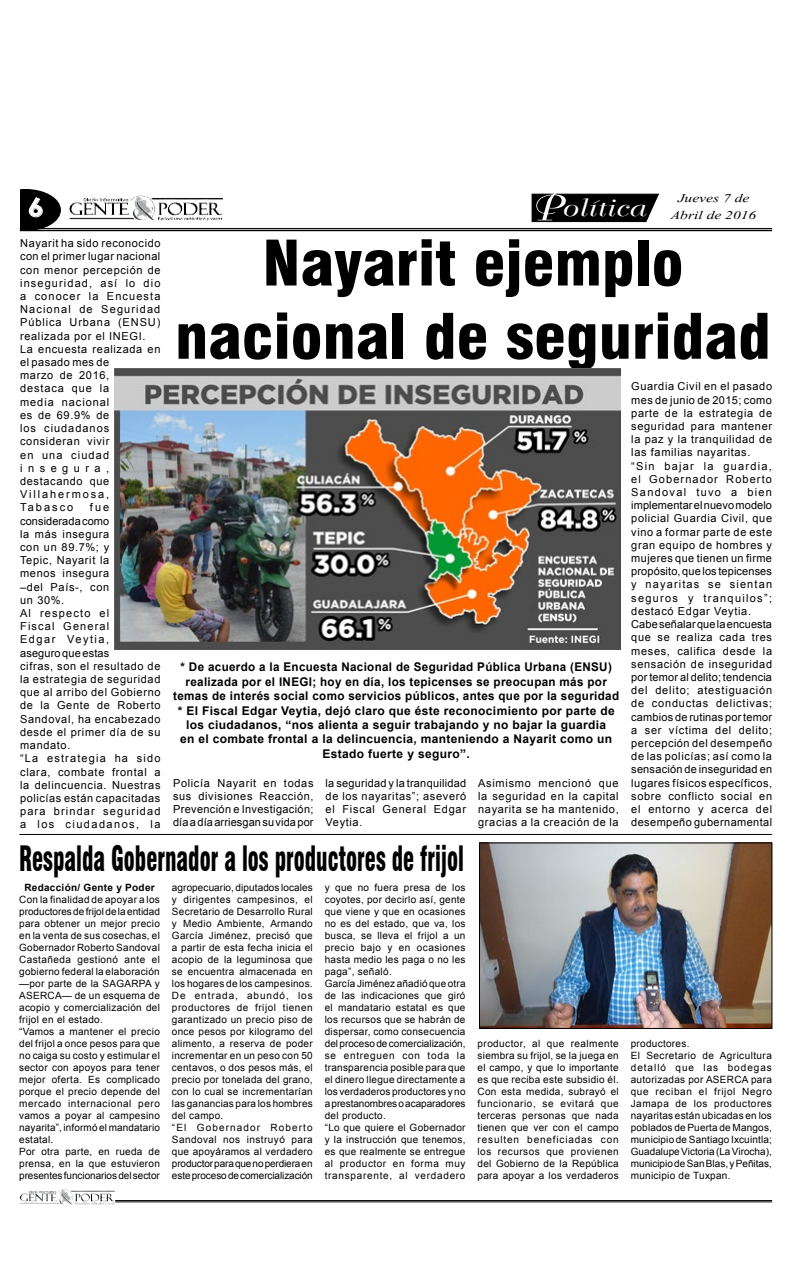
<style>
.page{position:relative;width:792px;height:1276px;background:#fff}
.page>*{position:absolute;margin:0;border:0;box-sizing:border-box;transform-origin:0 0}
.t1{font:900 condensed 61px/73.2px "Swiss 721 BT";color:#000;text-align:center;scale:1.05 1}
.t2{font:900 condensed 34.2px "Swiss 721 BT";color:#000;scale:.65 1}
.t3{font:700 25.2px "Century Gothic";color:#fff;scale:1.14 1}
.t4{font:14.6px "Vijaya";color:#000;scale:1.32 1}
.t5{font:700 12px/14.4px "Arial";letter-spacing:.03em;color:#000;text-align:center}
.t6{font:11px/13.2px "Arial";letter-spacing:.06em;color:#000}
.t7{font:10px/12px "Arial";letter-spacing:.03em;color:#000}
.t8{font:700 10px "Arial";letter-spacing:.03em;color:#000}
</style>
<div class="page">
<hr style="left:115px;top:1200px;width:657px;height:1px;background:#000">
<hr style="left:115px;top:1201px;width:657px;height:1px;background:#000">
<img style="left:130px;top:196px;width:24px;height:20px">
<svg style="left:667px;top:227px;width:92px;height:5px"></svg>
<svg style="left:20px;top:189px;width:41px;height:41px;background:#343434"></svg>
<hr style="left:20px;top:228px;width:752px;height:1px;background:#000">
<hr style="left:20px;top:230px;width:752px;height:1px;background:#000">
<img style="left:58px;top:1189px;width:14px;height:13px">
<svg style="left:531px;top:193px;width:128px;height:30px;background:#282828"></svg>
<hr style="left:20px;top:834px;width:752px;height:1px;background:#000">
<img style="left:481px;top:844px;width:289px;height:182px">
<div style="left:479px;top:842px;width:293px;height:186px;border:1px solid #000"></div>
<img style="left:115px;top:369px;width:505px;height:281px">
<h3 class="t4" style="left:678px;top:186px;width:56px">Jueves 7 de</h3>
<h3 class="t3" style="left:28px;top:188px;width:16px">6</h3>
<h3 class="t4" style="left:560px;top:204px;width:150px"><sup>olítica</sup> Abril de 2016</h3>
<p class="t6" style="left:20px;top:237px;width:142px">Nayarit ha sido reconocido con el primer lugar nacional con menor percepción de inseguridad, así lo dio a conocer la Encuesta<br>Nacional de Seguridad<br>Pública Urbana (ENSU) realizada por el INEGI.<br>La encuesta realizada en el pasado mes de<br>marzo de 2016,<br>destaca que la<br>media nacional<br>es de 69.9% de<br>los ciudadanos consideran vivir<br>en una ciudad insegura, destacando que<br>Villahermosa,<br>Tabasco</p>
<p class="t6" style="left:20px;top:501px;width:142px;text-indent:70px">fue considerada como<br>la más insegura<br>con un 89.7%; y<br>Tepic, Nayarit la<br>menos insegura<br>–del País-, con<br>un 30%.<br>Al respecto el<br>Fiscal General<br>Edgar Veytia,<br>aseguro que estas<br>cifras, son el resultado de la estrategia de seguridad que al arribo del Gobierno de la Gente de Roberto<br>Sandoval, ha encabezado desde el primer día de su mandato.<br>“La estrategia ha sido clara, combate frontal a la delincuencia. Nuestras policías están capacitadas para brindar seguridad a los ciudadanos, la</p>
<h1 class="t1" style="left:175px;top:227px;width:569px">Nayarit ejemplo nacional de seguridad</h1>
<p class="t5" style="left:173px;top:660px;width:447px">* De acuerdo a la Encuesta Nacional de Seguridad Pública Urbana (ENSU) realizada por el INEGI; hoy en día, los tepicenses se preocupan más por temas de interés social como servicios públicos, antes que por la seguridad * El Fiscal Edgar Veytia, dejó claro que éste reconocimiento por parte de los ciudadanos, “nos alienta a seguir trabajando y no bajar la guardia<br>en el combate frontal a la delincuencia, manteniendo a Nayarit como un Estado fuerte y seguro”.</p>
<p class="t6" style="left:173px;top:776px;width:142px;text-align:justify">Policía Nayarit en todas sus divisiones Reacción, Prevención e Investigación; día a día arriesgan su vida por</p>
<p class="t6" style="left:326px;top:776px;width:142px;text-align:justify">la seguridad y la tranquilidad de los nayaritas”; aseveró el Fiscal General Edgar Veytia.</p>
<p class="t6" style="left:478px;top:776px;width:142px;text-align:justify">Asimismo mencionó que la seguridad en la capital nayarita se ha mantenido, gracias a la creación de la</p>
<p class="t6" style="left:631px;top:380px;width:142px">Guardia Civil en el pasado mes de junio de 2015; como parte de la estrategia de seguridad para mantener la paz y la tranquilidad de las familias nayaritas. “Sin bajar la guardia, el Gobernador Roberto<br>Sandoval tuvo a bien implementar el nuevo modelo policial Guardia Civil, que vino a formar parte de este gran equipo de hombres y mujeres que tienen un firme propósito, que los tepicenses y nayaritas se sientan seguros y tranquilos”; destacó Edgar Veytia.<br>Cabe señalar que la encuesta que se realiza cada tres meses, califica desde la sensación de inseguridad por temor al delito; tendencia del delito; atestiguación de conductas delictivas; cambios de rutinas por temor a ser víctima del delito; percepción del desempeño de las policías; así como la sensación de inseguridad en lugares físicos específicos, sobre conflicto social en el entorno y acerca del desempeño gubernamental</p>
<h2 class="t2" style="left:19px;top:838px;width:686px">Respalda Gobernador a los productores de frijol</h2>
<p class="t8" style="left:24px;top:880px;width:132px">Redacción/ Gente y Poder</p>
<p class="t7" style="left:19px;top:893px;width:142px">Con la finalidad de apoyar a los productores de frijol de la entidad para obtener un mejor precio en la venta de sus cosechas, el<br>Gobernador Roberto Sandoval<br>Castañeda gestionó ante el gobierno federal la elaboración —por parte de la SAGARPA y<br>ASERCA— de un esquema de acopio y comercialización del frijol en el estado.<br>“Vamos a mantener el precio del frijol a once pesos para que no caiga su costo y estimular el sector con apoyos para tener mejor oferta. Es complicado porque el precio depende del mercado internacional pero vamos a poyar al campesino nayarita”, informó el mandatario estatal.<br>Por otra parte, en rueda de prensa, en la que estuvieron presentes funcionarios del sector</p>
<p class="t7" style="left:172px;top:881px;width:142px">agropecuario, diputados locales y dirigentes campesinos, el<br>Secretario de Desarrollo Rural y Medio Ambiente, Armando<br>García Jiménez, precisó que a partir de esta fecha inicia el acopio de la leguminosa que se encuentra almacenada en los hogares de los campesinos.<br>De entrada, abundó, los productores de frijol tienen garantizado un precio piso de once pesos por kilogramo del alimento, a reserva de poder incrementar en un peso con 50 centavos, o dos pesos más, el precio por tonelada del grano, con lo cual se incrementarían las ganancias para los hombres del campo.<br>“El Gobernador Roberto<br>Sandoval nos instruyó para que apoyáramos al verdadero productor para que no perdiera en este proceso de comercialización</p>
<p class="t7" style="left:325px;top:881px;width:142px">y que no fuera presa de los coyotes, por decirlo así, gente que viene y que en ocasiones no es del estado, que va, los busca, se lleva el frijol a un precio bajo y en ocasiones hasta medio les paga o no les paga”, señaló.<br>García Jiménez añadió que otra de las indicaciones que giró el mandatario estatal es que los recursos que se habrán de dispersar, como consecuencia del proceso de comercialización, se entreguen con toda la transparencia posible para que el dinero llegue directamente a los verdaderos productores y no a prestanombres o acaparadores del producto.<br>“Lo que quiere el Gobernador y la instrucción que tenemos, es que realmente se entregue al productor en forma muy transparente, al verdadero</p>
<p class="t7" style="left:478px;top:1037px;width:143px;text-align:justify">productor, al que realmente siembra su frijol, se la juega en el campo, y que lo importante es que reciba este subsidio él.<br>Con esta medida, subrayó el funcionario, se evitará que terceras personas que nada tienen que ver con el campo resulten beneficiadas con los recursos que provienen del Gobierno de la República para apoyar a los verdaderos</p>
<p class="t7" style="left:631px;top:1037px;width:143px">productores.<br>El Secretario de Agricultura detalló que las bodegas autorizadas por ASERCA para que reciban el frijol Negro<br>Jamapa de los productores nayaritas están ubicadas en los poblados de Puerta de Mangos, municipio de Santiago Ixcuintla;<br>Guadalupe Victoria (La Virocha), municipio de San Blas, y Peñitas, municipio de Tuxpan.</p>
</div>
